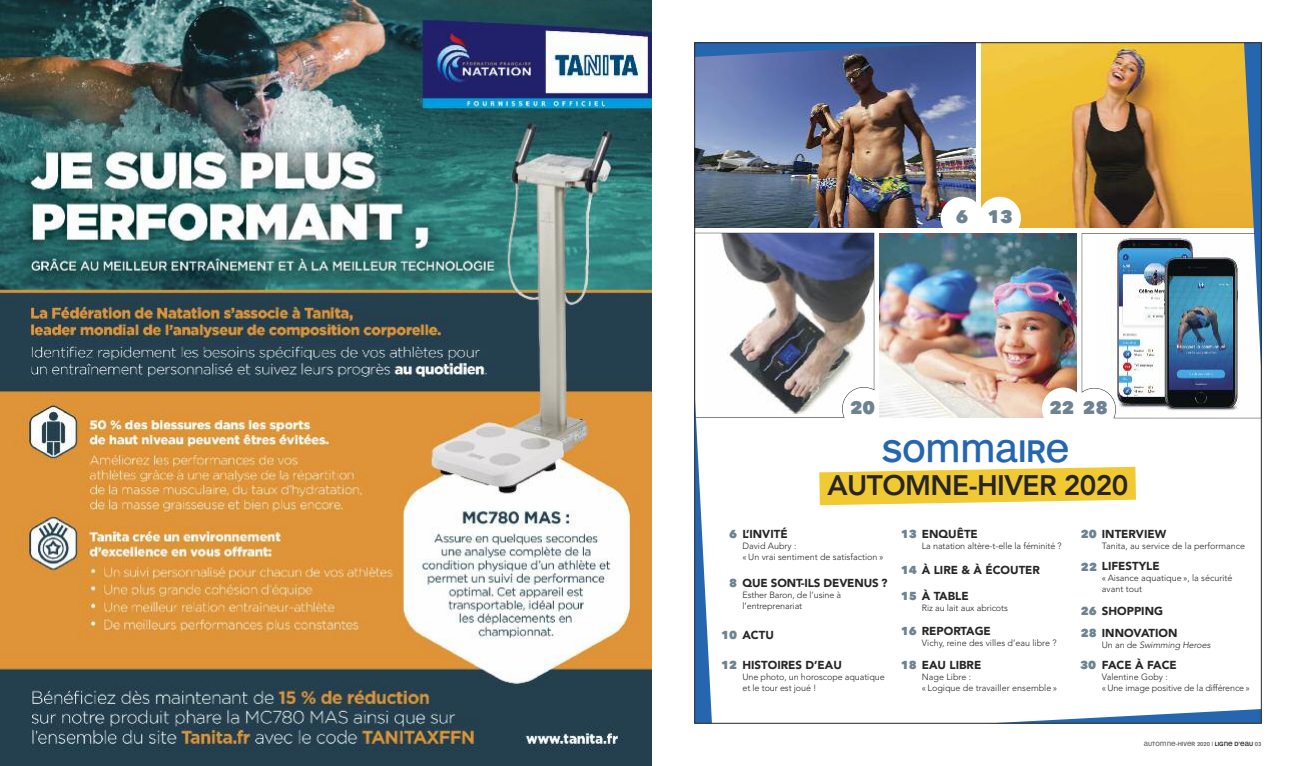
<style>
.page{position:relative;width:1304px;height:766px;background:#fff}
.page>*{position:absolute;margin:0;border:0;box-sizing:border-box;transform-origin:0 0}
.t1{font:30.9px "Mono Alphabet";color:#2566af}
.t2{font:800 28px "Avenir";letter-spacing:-.02em;color:#272526}
.t3{font:800 18px "Avenir Next";color:#6d8392}
.t4{font:900 11.5px/22.2px "Avenir";color:#272526}
.t5{font:800 11.5px "Avenir Next";color:#6d8392}
.t6{font:300 9px/11px "Avenir";color:#272526}
.t7{font:italic 300 9px "Avenir";letter-spacing:-.01em;color:#272526}
.t8{font:6px "Mono Alphabet";color:#686767}
.s1{font-family:"Avenir Next";font-weight:800;color:#6d8392}
.s2{font-style:normal}
.s3{color:#272526}
</style>
<div class="page">
<img style="left:0;top:0;width:652px;height:765px">
<img style="left:696px;top:45px;width:563px;height:676px">
<h3 class="t3" style="left:956px;top:205px;width:58px">6 13</h3>
<h3 class="t3" style="left:850px;top:396px;width:27px">20</h3>
<h3 class="t3" style="left:1049px;top:396px;width:60px">22 28</h3>
<h1 class="t1" style="left:883px;top:433px;width:188px">SOMMAIRE</h1>
<h2 class="t2" style="left:827px;top:464px;width:303px">AUTOMNE-HIVER 2020</h2>
<p class="t4" style="left:742px;top:522px;width:47px">L’INVITÉ</p>
<p class="t6" style="left:742px;top:540px;width:142px">David Aubry :<br>« Un vrai sentiment de satisfaction »</p>
<p class="t4" style="left:742px;top:571px;width:147px">QUE SONT-ILS DEVENUS ?</p>
<p class="t6" style="left:742px;top:589px;width:100px">Esther Baron, de l’usine à l’entreprenariat</p>
<p class="t4" style="left:742px;top:623px;width:33px">ACTU</p>
<p class="t4" style="left:742px;top:653px;width:101px">HISTOIRES D’EAU</p>
<p class="t6" style="left:742px;top:671px;width:144px">Une photo, un horoscope aquatique et le tour est joué !</p>
<p class="t5" style="left:729px;top:526px;width:10px">6</p>
<p class="t5" style="left:729px;top:575px;width:10px">8</p>
<p class="t5" style="left:721px;top:627px;width:18px">10</p>
<p class="t5" style="left:721px;top:657px;width:18px">12</p>
<p class="t4" style="left:901px;top:522px;width:79px"><span class="s1">13</span> ENQUÊTE</p>
<p class="t4" style="left:901px;top:558px;width:141px"><span class="s1">14</span> À LIRE &amp; À ÉCOUTER</p>
<p class="t4" style="left:901px;top:584px;width:70px"><span class="s1">15</span> À TABLE</p>
<p class="t4" style="left:901px;top:619px;width:92px"><span class="s1">16</span> REPORTAGE</p>
<p class="t4" style="left:901px;top:653px;width:82px"><span class="s1">18</span> EAU LIBRE</p>
<p class="t6" style="left:922px;top:540px;width:141px">La natation altère-t-elle la féminité ?</p>
<p class="t6" style="left:922px;top:602px;width:88px">Riz au lait aux abricots</p>
<p class="t6" style="left:922px;top:637px;width:136px">Vichy, reine des villes d’eau libre ?</p>
<p class="t6" style="left:922px;top:671px;width:137px">Nage Libre :<br>« Logique de travailler ensemble »</p>
<p class="t4" style="left:1081px;top:522px;width:87px"><span class="s1">20</span> INTERVIEW</p>
<p class="t6" style="left:1102px;top:540px;width:145px">Tanita, au service de la performance</p>
<p class="t6" style="left:1102px;top:572px;width:132px">« Aisance aquatique », la sécurité avant tout</p>
<p class="t4" style="left:1081px;top:555px;width:80px"><span class="s1">22</span> LIFESTYLE</p>
<p class="t4" style="left:1081px;top:599px;width:98px"><span class="s1">26</span> SHOPPING<br><span class="s1">28</span> INNOVATION</p>
<p class="t5" style="left:1080px;top:657px;width:18px">30</p>
<p class="t7" style="left:1102px;top:639px;width:110px"><span class="s2">Un an de</span> Swimming Heroes</p>
<p class="t4" style="left:1102px;top:653px;width:76px">FACE À FACE</p>
<p class="t6" style="left:1102px;top:671px;width:149px">Valentine Goby :<br>«Une image positive de la différence»</p>
<p class="t8" style="left:1144px;top:740px;width:119px">AUTOMNE-HIVER 2020 | <span class="s3">LIGNE D’EAU</span> 03</p>
</div>
